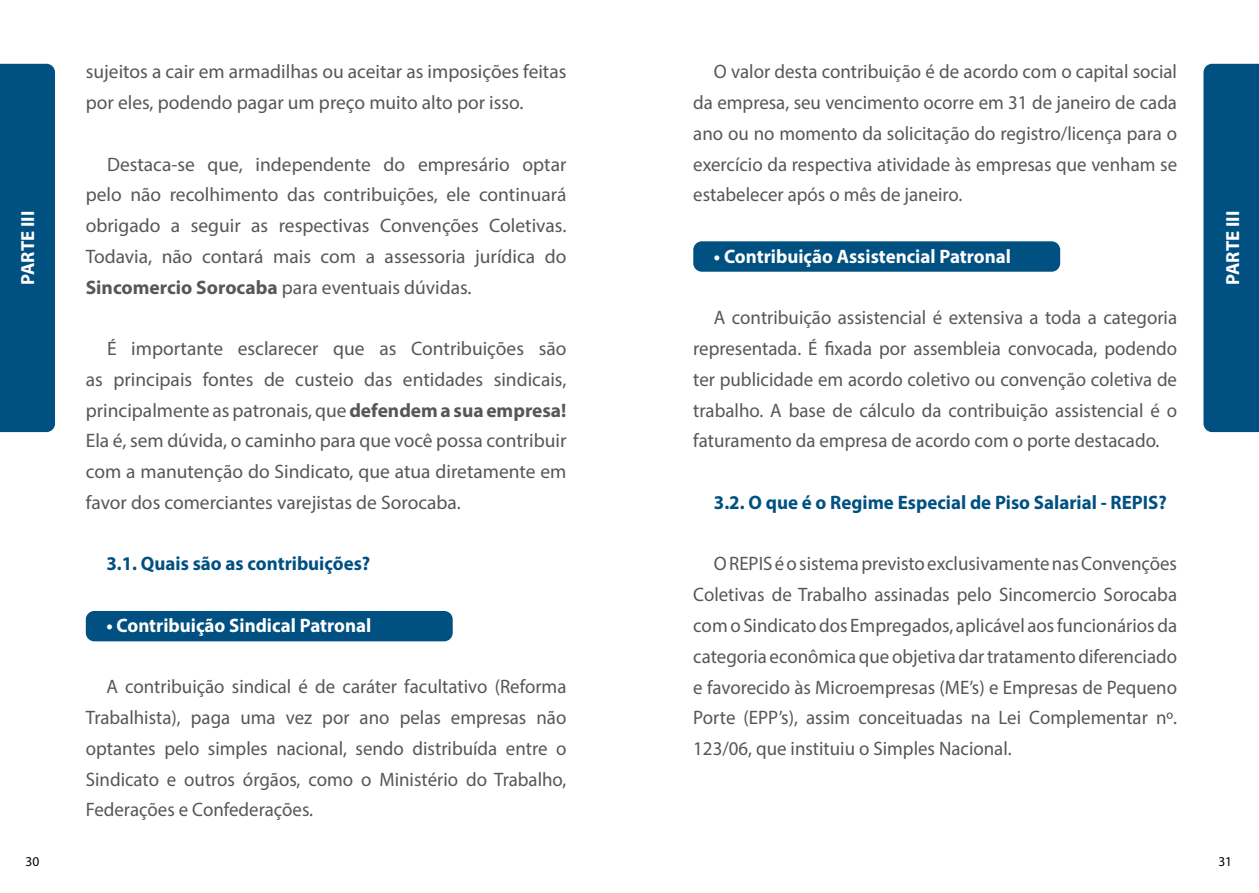
<style>
.page{position:relative;width:1259px;height:893px;background:#fff}
.page>*{position:absolute;margin:0;border:0;box-sizing:border-box;transform-origin:0 0}
.t1{font:19.5px/30.8px "Myriad Pro";color:#575756;text-align:justify}
.t2{font:700 19.5px "Myriad Pro";color:#005081}
.t3{font:700 19.5px "Myriad Pro";color:#fff}
.t4{font:700 18.9px "Myriad Pro";color:#fff}
.t5{font:13.5px "Myriad Pro";color:#000}
.s1{font-weight:700}
</style>
<div class="page">
<div style="left:86px;top:611px;width:367px;height:30px;background:#005081;border-radius:9px"></div>
<div style="left:693px;top:241px;width:367px;height:31px;background:#005081;border-radius:9px"></div>
<div style="left:1203px;top:64px;width:56px;height:368px;background:#005081"></div>
<div style="left:0;top:64px;width:55px;height:368px;background:#005081"></div>
<p class="t1" style="left:86px;top:56px;width:482px">sujeitos a cair em armadilhas ou aceitar as imposições feitas por eles, podendo pagar um preço muito alto por isso.</p>
<p class="t1" style="left:693px;top:56px;width:485px;text-indent:21px">O valor desta contribuição é de acordo com o capital social da empresa, seu vencimento ocorre em 31 de janeiro de cada ano ou no momento da solicitação do registro/licença para o exercício da respectiva atividade às empresas que venham se estabelecer após o mês de janeiro.</p>
<p class="t1" style="left:86px;top:148px;width:482px;text-indent:21px">Destaca-se que, independente do empresário optar pelo não recolhimento das contribuições, ele continuará obrigado a seguir as respectivas Convenções Coletivas.<br>Todavia, não contará mais com a assessoria jurídica do <span class="s1">Sincomercio Sorocaba</span> para eventuais dúvidas.</p>
<p class="t4" style="left:15px;top:285px;width:76px;rotate:-90deg">PARTE III</p>
<p class="t4" style="left:1220px;top:285px;width:76px;rotate:-90deg">PARTE III</p>
<p class="t3" style="left:714px;top:244px;width:298px">• Contribuição Assistencial Patronal</p>
<p class="t1" style="left:86px;top:333px;width:482px;text-indent:21px">É importante esclarecer que as Contribuições são as principais fontes de custeio das entidades sindicais, principalmente as patronais, que <span class="s1">defendem a sua empresa!<br></span>Ela é, sem dúvida, o caminho para que você possa contribuir com a manutenção do Sindicato, que atua diretamente em favor dos comerciantes varejistas de Sorocaba.</p>
<p class="t2" style="left:106px;top:551px;width:265px">3.1. Quais são as contribuições?</p>
<p class="t3" style="left:106px;top:613px;width:266px">• Contribuição Sindical Patronal</p>
<p class="t1" style="left:86px;top:671px;width:482px;text-indent:21px">A contribuição sindical é de caráter facultativo (Reforma Trabalhista), paga uma vez por ano pelas empresas não optantes pelo simples nacional, sendo distribuída entre o Sindicato e outros órgãos, como o Ministério do Trabalho, Federações e Confederações.</p>
<p class="t1" style="left:693px;top:302px;width:485px;text-indent:21px">A contribuição assistencial é extensiva a toda a categoria representada. É fixada por assembleia convocada, podendo ter publicidade em acordo coletivo ou convenção coletiva de trabalho. A base de cálculo da contribuição assistencial é o faturamento da empresa de acordo com o porte destacado.</p>
<p class="t2" style="left:714px;top:490px;width:454px">3.2. O que é o Regime Especial de Piso Salarial - REPIS?</p>
<p class="t1" style="left:693px;top:548px;width:485px;text-indent:21px">O REPIS é o sistema previsto exclusivamente nas Convenções Coletivas de Trabalho assinadas pelo Sincomercio Sorocaba com o Sindicato dos Empregados, aplicável aos funcionários da categoria econômica que objetiva dar tratamento diferenciado e favorecido às Microempresas (ME’s) e Empresas de Pequeno Porte (EPP’s), assim conceituadas na Lei Complementar nº.<br>123/06, que instituiu o Simples Nacional.</p>
<p class="t5" style="left:26px;top:853px;width:15px">30</p>
<p class="t5" style="left:1218px;top:853px;width:15px">31</p>
</div>
